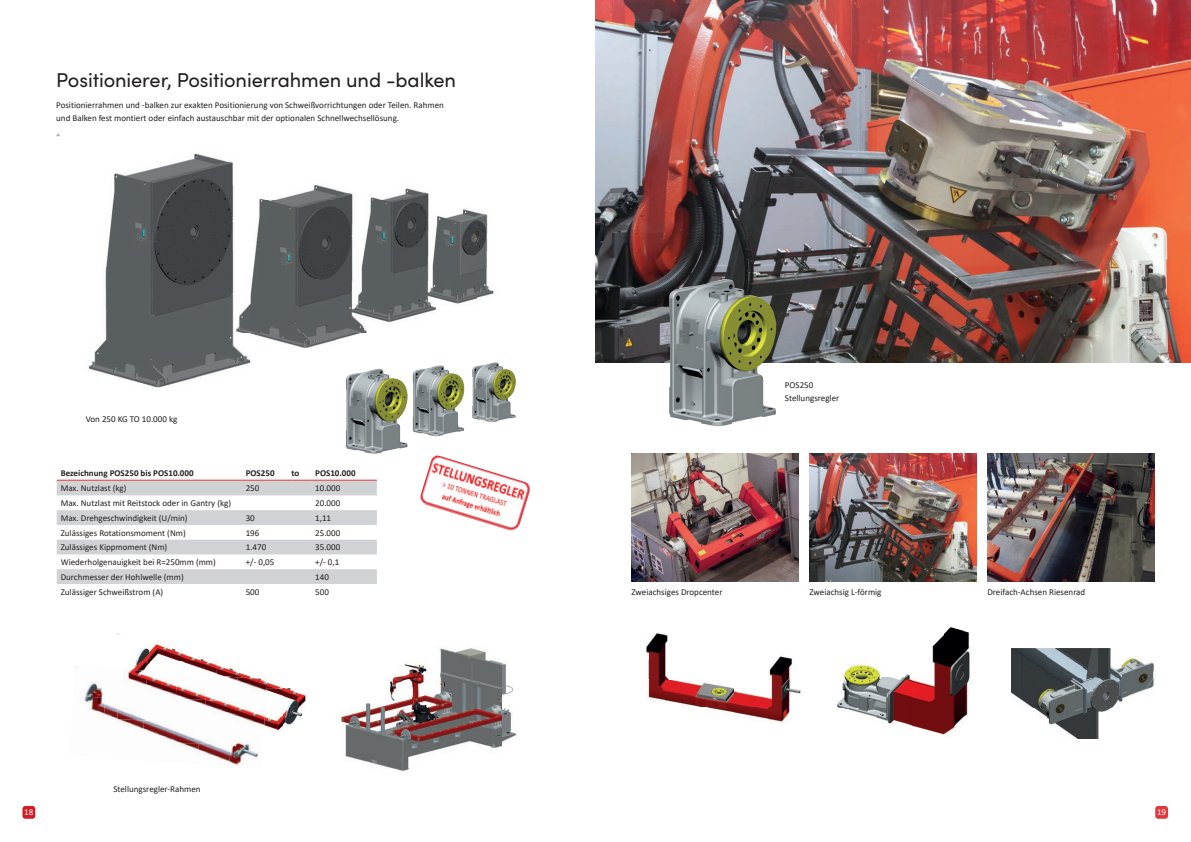
<style>
.page{position:relative;width:1191px;height:842px;background:#fff}
.page>*{position:absolute;margin:0;border:0;box-sizing:border-box;transform-origin:0 0}
.t1{font:20px "Sofia Pro";letter-spacing:-.005em;color:#231f20}
.t2{font:9px/13px "Calibri";color:#231f20}
.t3{font:700 9px "Calibri";color:#231f20}
.t4{font:9px "Calibri";color:#fff}
</style>
<div class="page">
<div style="left:22px;top:806px;width:13px;height:13px;background:#d41a24;border-radius:3px"></div>
<div style="left:1155px;top:806px;width:13px;height:13px;background:#e1373d;border-radius:3px"></div>
<img style="left:56px;top:134px;width:438px;height:258px">
<img style="left:117px;top:634px;width:89px;height:27px">
<img style="left:133px;top:661px;width:17px;height:8px">
<img style="left:184px;top:661px;width:33px;height:13px">
<img style="left:217px;top:665px;width:33px;height:12px">
<img style="left:251px;top:676px;width:41px;height:13px">
<img style="left:267px;top:689px;width:31px;height:27px">
<img style="left:266px;top:716px;width:31px;height:16px">
<img style="left:75px;top:666px;width:28px;height:30px">
<img style="left:83px;top:696px;width:20px;height:19px">
<img style="left:103px;top:701px;width:14px;height:18px">
<img style="left:183px;top:744px;width:14px;height:6px">
<img style="left:197px;top:744px;width:32px;height:18px">
<img style="left:229px;top:744px;width:29px;height:21px">
<img style="left:126px;top:669px;width:21px;height:16px">
<img style="left:146px;top:671px;width:30px;height:24px">
<img style="left:176px;top:673px;width:31px;height:25px">
<img style="left:206px;top:675px;width:31px;height:25px">
<img style="left:236px;top:677px;width:31px;height:23px">
<img style="left:117px;top:709px;width:27px;height:10px">
<img style="left:183px;top:698px;width:23px;height:7px">
<img style="left:204px;top:700px;width:30px;height:16px">
<img style="left:234px;top:705px;width:32px;height:21px">
<img style="left:117px;top:719px;width:27px;height:10px">
<img style="left:142px;top:721px;width:30px;height:19px">
<img style="left:172px;top:730px;width:31px;height:14px">
<img style="left:236px;top:742px;width:12px;height:2px">
<img style="left:345px;top:369px;width:63px;height:85px">
<img style="left:412px;top:365px;width:52px;height:72px">
<img style="left:472px;top:362px;width:44px;height:60px">
<img style="left:340px;top:648px;width:176px;height:124px">
<img style="left:298px;top:693px;width:8px;height:24px">
<img style="left:420px;top:455px;width:111px;height:76px">
<svg style="left:57px;top:480px;width:320px;height:104px"></svg>
<hr style="left:311px;top:480px;width:66px;height:1px;background:#e1373d">
<img style="left:631px;top:454px;width:167px;height:127px">
<img style="left:809px;top:454px;width:167px;height:127px">
<img style="left:987px;top:454px;width:167px;height:127px">
<img style="left:595px;top:0;width:596px;height:362px">
<img style="left:1011px;top:649px;width:143px;height:90px">
<img style="left:837px;top:627px;width:133px;height:108px">
<img style="left:646px;top:633px;width:155px;height:89px">
<img style="left:668px;top:279px;width:108px;height:147px">
<h1 class="t1" style="left:56px;top:65px;width:401px">Positionierer, Positionierrahmen und -balken</h1>
<p class="t2" style="left:56px;top:98px;width:389px">Positionierrahmen und -balken zur exakten Positionierung von Schweißvorrichtungen oder Teilen. Rahmen und Balken fest montiert oder einfach austauschbar mit der optionalen Schnellwechsellösung.</p>
<p class="t2" style="left:86px;top:413px;width:93px">Von 250 KG TO 10.000 kg</p>
<p class="t2" style="left:785px;top:378px;width:56px">POS250<br>Stellungsregler</p>
<p class="t3" style="left:61px;top:467px;width:134px">Bezeichnung POS250 bis POS10.000</p>
<p class="t3" style="left:246px;top:467px;width:30px">POS250</p>
<p class="t3" style="left:291px;top:467px;width:9px">to</p>
<p class="t3" style="left:315px;top:467px;width:42px">POS10.000</p>
<p class="t2" style="left:61px;top:482px;width:67px">Max. Nutzlast (kg)</p>
<p class="t2" style="left:246px;top:482px;width:15px">250</p>
<p class="t2" style="left:315px;top:482px;width:27px">10.000</p>
<p class="t2" style="left:61px;top:496px;width:172px">Max. Nutzlast mit Reitstock oder in Gantry (kg)</p>
<p class="t2" style="left:315px;top:496px;width:27px">20.000</p>
<p class="t2" style="left:61px;top:511px;width:128px">Max. Drehgeschwindigkeit (U/min)</p>
<p class="t2" style="left:246px;top:511px;width:11px">30</p>
<p class="t2" style="left:315px;top:511px;width:17px">1,11</p>
<p class="t2" style="left:61px;top:526px;width:127px">Zulässiges Rotationsmoment (Nm)</p>
<p class="t2" style="left:246px;top:526px;width:15px">196</p>
<p class="t2" style="left:315px;top:526px;width:27px">25.000</p>
<p class="t2" style="left:61px;top:541px;width:108px">Zulässiges Kippmoment (Nm)</p>
<p class="t2" style="left:246px;top:541px;width:22px">1.470</p>
<p class="t2" style="left:315px;top:541px;width:27px">35.000</p>
<p class="t2" style="left:61px;top:555px;width:157px">Wiederholgenauigkeit bei R=250mm (mm)</p>
<p class="t2" style="left:246px;top:555px;width:30px">+/- 0,05</p>
<p class="t2" style="left:315px;top:555px;width:26px">+/- 0,1</p>
<p class="t2" style="left:61px;top:570px;width:125px">Durchmesser der Hohlwelle (mm)</p>
<p class="t2" style="left:315px;top:570px;width:15px">140</p>
<p class="t2" style="left:61px;top:585px;width:104px">Zulässiger Schweißstrom (A)</p>
<p class="t2" style="left:246px;top:585px;width:15px">500</p>
<p class="t2" style="left:315px;top:585px;width:15px">500</p>
<p class="t2" style="left:631px;top:585px;width:92px">Zweiachsiges Dropcenter</p>
<p class="t2" style="left:809px;top:585px;width:74px">Zweiachsig L-förmig</p>
<p class="t2" style="left:987px;top:585px;width:99px">Dreifach-Achsen Riesenrad</p>
<p class="t2" style="left:113px;top:782px;width:89px">Stellungsregler-Rahmen</p>
<p class="t4" style="left:24px;top:806px;width:11px">18</p>
<p class="t4" style="left:1157px;top:806px;width:11px">19</p>
</div>
